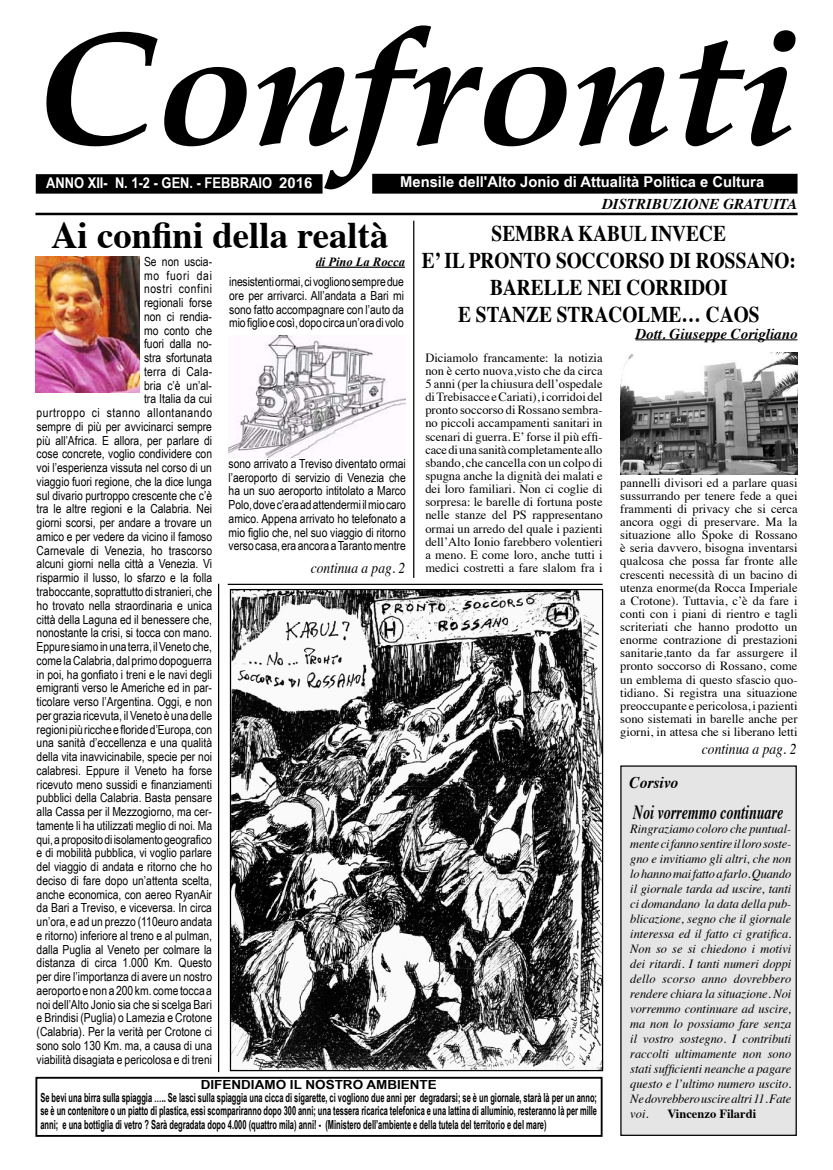
<style>
.page{position:relative;width:833px;height:1170px;background:#fff}
.page>*{position:absolute;margin:0;border:0;box-sizing:border-box;transform-origin:0 0}
.t1{font:italic 700 162.5px "Book Antiqua";letter-spacing:-.01em;color:#000;scale:1.1 1}
.t2{font:700 37.5px "Times";color:#000}
.t3{font:700 22.5px/27px "Times";color:#000;text-align:center;scale:.86 1}
.t4{font:italic 700 20px "Times";color:#000;scale:.7 1}
.t5{font:italic 700 16.25px "Times";color:#000;scale:.95 1}
.t6{font:700 15px "Arial Narrow";color:#fff;scale:1.2 1}
.t7{font:italic 700 15px "Times";color:#000}
.t8{font:italic 15px "Times";color:#000;scale:.9 1}
.t9{font:700 14.75px "Arial Narrow";color:#fff;scale:1.06 1}
.t10{font:700 14.75px "Arial Narrow";color:#fff;scale:1.23 1}
.t11{font:12.5px/13.8px "Arial Narrow";color:#000;text-align:justify}
.t12{font:12.5px/13.1px "Times";color:#000;text-align:justify}
.t13{font:italic 12.5px/15px "Times";letter-spacing:-.01em;color:#000;text-align:justify}
.t14{font:700 12.5px/13.1px "Arial Narrow";color:#000;scale:1.32 1}
.t15{font:700 12.5px "Times";color:#000}
.t16{font:italic 700 12.5px "Times New Roman";color:#000}
</style>
<div class="page">
<div style="left:621px;top:766px;width:175px;height:369px;background:#e5e5e6"></div>
<div style="left:620px;top:765px;width:177px;height:370px;border:1px solid #000"></div>
<div style="left:35px;top:1076px;width:567px;height:60px;border:2px solid #000"></div>
<div style="left:373px;top:175px;width:423px;height:17px;background:#000"></div>
<div style="left:372px;top:174px;width:425px;height:19px;border:2px solid #000"></div>
<div style="left:37px;top:175px;width:284px;height:17px;background:#000"></div>
<div style="left:36px;top:174px;width:286px;height:19px;border:2px solid #000"></div>
<hr style="left:35px;top:213px;width:762px;height:2px;background:#000">
<hr style="left:413px;top:221px;width:1px;height:357px;background:#000">
<hr style="left:316px;top:266px;width:89px;height:2px;background:#000">
<img style="left:35px;top:257px;width:104px;height:135px">
<hr style="left:218px;top:583px;width:1px;height:488px;background:#000">
<hr style="left:228px;top:583px;width:374px;height:2px;background:#000">
<img style="left:229px;top:335px;width:176px;height:122px">
<img style="left:232px;top:591px;width:369px;height:478px">
<hr style="left:635px;top:339px;width:162px;height:1px;background:#000">
<img style="left:620px;top:352px;width:177px;height:122px">
<h1 class="t1" style="left:35px;top:-6px;width:694px">Confronti</h1>
<p class="t9" style="left:46px;top:171px;width:200px">ANNO XII- N. 1-2 - Gen. - Febbraio</p>
<p class="t10" style="left:279px;top:171px;width:28px">2016</p>
<p class="t6" style="left:400px;top:170px;width:305px">Mensile dell'Alto Jonio di Attualità Politica e Cultura</p>
<p class="t7" style="left:602px;top:190px;width:197px">distribuzione gratuita</p>
<h2 class="t2" style="left:51px;top:199px;width:339px">Ai confini della realtà</h2>
<h3 class="t3" style="left:422px;top:217px;width:436px">SEMBRA KABUL INVECE<br>E’ IL PRONTO SOCCORSO DI ROSSANO:<br>BARELLE NEI CORRIDOI<br>E STANZE STRACOLME… CAOS</h3>
<p class="t12" style="left:425px;top:350px;width:179px">Diciamolo francamente: la notizia non è certo nuova,visto che da circa 5 anni (per la chiusura dell’ospedale di Trebisacce e Cariati), i corridoi del pronto soccorso di Rossano sembra&shy;no piccoli accampamenti sanitari in scenari di guerra. E’ forse il più effi&shy;cace di una sanità completamente allo sbando, che cancella con un colpo di spugna anche la dignità dei malati e dei loro familiari. Non ci coglie di sorpresa: le barelle di fortuna poste nelle stanze del PS rappresentano ormai un arredo del quale i pazienti dell’Alto Ionio farebbero volentieri a meno. E come loro, anche tutti i medici costretti a fare slalom fra i</p>
<p class="t11" style="left:37px;top:254px;width:177px;text-align:right">Se non uscia-<br>mo fuori dai<br>nostri confini<br>regionali forse<br>non ci rendia-<br>mo conto che<br>fuori dalla no-<br>stra sfortunata<br>terra di Cala-<br>bria c’è un’al-<br>tra Italia da cui<br>purtroppo ci stanno allontanando sempre di più per avvicinarci sempre più all’Africa. E allora, per parlare di cose concrete, voglio condividere con voi l’esperienza vissuta nel corso di un viaggio fuori regione, che la dice lunga sul divario purtroppo crescente che c’è tra le altre regioni e la Calabria. Nei giorni scorsi, per andare a trovare un amico e per vedere da vicino il famoso Carnevale di Venezia, ho trascorso alcuni giorni nella città a Venezia. Vi risparmio il lusso, lo sfarzo e la folla traboccante, soprattutto di stranieri, che ho trovato nella straordinaria e unica città della Laguna ed il benessere che, nonostante la crisi, si tocca con mano.<br>Eppure siamo in una terra, il Veneto che, come la Calabria, dal primo dopoguerra in poi, ha gonfiato i treni e le navi degli emigranti verso le Americhe ed in par&shy;ticolare verso l’Argentina. Oggi, e non per grazia ricevuta, il Veneto è una delle regioni più ricche e floride d’Europa, con una sanità d’eccellenza e una qualità della vita inavvicinabile, specie per noi calabresi. Eppure il Veneto ha forse ricevuto meno sussidi e finanziamenti pubblici della Calabria. Basta pensare alla Cassa per il Mezzogiorno, ma cer&shy;tamente li ha utilizzati meglio di noi. Ma qui, a proposito di isolamento geografico e di mobilità pubblica, vi voglio parlare del viaggio di andata e ritorno che ho deciso di fare dopo un’attenta scelta, anche economica, con aereo RyanAir da Bari a Treviso, e viceversa. In circa un’ora, e ad un prezzo (110euro andata e ritorno) inferiore al treno e al pulman, dalla Puglia al Veneto per colmare la distanza di circa 1.000 Km. Questo per dire l’importanza di avere un nostro aeroporto e non a 200 km. come tocca a noi dell’Alto Jonio sia che si scelga Bari e Brindisi (Puglia) o Lamezia e Crotone (Calabria). Per la verità per Crotone ci sono solo 130 Km. ma, a causa di una viabilità disagiata e pericolosa e di treni</p>
<p class="t16" style="left:316px;top:253px;width:91px">di Pino La Rocca</p>
<p class="t11" style="left:229px;top:274px;width:176px">inesistenti ormai, ci vogliono sempre due ore per arrivarci. All’andata a Bari mi sono fatto accompagnare con l’auto da mio figlio e così, dopo circa un’ora di volo</p>
<p class="t7" style="left:635px;top:320px;width:164px">Dott. Giuseppe Corigliano</p>
<p class="t11" style="left:229px;top:456px;width:179px">sono arrivato a Treviso diventato ormai l’aeroporto di servizio di Venezia che ha un suo aeroporto intitolato a Marco Polo, dove c’era ad attendermi il mio caro amico. Appena arrivato ho telefonato a mio figlio che, nel suo viaggio di ritorno verso casa, era ancora a Taranto mentre</p>
<p class="t12" style="left:620px;top:474px;width:179px">pannelli divisori ed a parlare quasi sussurrando per tenere fede a quei frammenti di privacy che si cerca ancora oggi di preservare. Ma la situazione allo Spoke di Rossano è seria davvero, bisogna inventarsi qualcosa che possa far fronte alle crescenti necessità di un bacino di utenza enorme(da Rocca Imperiale a Crotone). Tuttavia, c’è da fare i conti con i piani di rientro e tagli scriteriati che hanno prodotto un enorme contrazione di prestazioni sanitarie,tanto da far assurgere il pronto soccorso di Rossano, come un emblema di questo sfascio quo&shy;tidiano. Si registra una situazione preoccupante e pericolosa, i pazienti sono sistemati in barelle anche per giorni, in attesa che si liberano letti</p>
<p class="t8" style="left:311px;top:554px;width:107px">continua a pag. 2</p>
<p class="t8" style="left:702px;top:736px;width:106px">continua a pag. 2</p>
<h3 class="t5" style="left:629px;top:767px;width:53px">Corsivo</h3>
<h3 class="t4" style="left:633px;top:793px;width:216px">Noi vorremmo continuare</h3>
<p class="t13" style="left:630px;top:820px;width:163px">Ringraziamo coloro che puntual&shy;mente ci fanno sentire il loro soste&shy;gno e invitiamo gli altri, che non lo hanno mai fatto a farlo. Quando il giornale tarda ad uscire, tanti ci domandano la data della pub&shy;blicazione, segno che il giornale interessa ed il fatto ci gratifica.<br>Non so se si chiedono i motivi dei ritardi. I tanti numeri doppi dello scorso anno dovrebbero rendere chiara la situazione. Noi vorremmo continuare ad uscire, ma non lo possiamo fare senza il vostro sostegno. I contributi raccolti ultimamente non sono stati sufficienti neanche a pagare questo e l’ultimo numero uscito.<br>Ne dovrebbero uscire altri 11. Fate voi.</p>
<p class="t14" style="left:40px;top:1077px;width:423px;text-indent:249px">il nostro ambiente<br>Se bevi una birra sulla spiaggia ….. Se lasci sulla spiaggia una cicca di sigarette, ci vogliono due anni per degradarsi; se è un giornale, starà là per un anno; se è un contenitore o un piatto di plastica, essi scompariranno dopo 300 anni; una tessera ricarica telefonica e una lattina di alluminio, resteranno là per mille anni; e una bottiglia di vetro ? Sarà degradata dopo 4.000 (quattro mila) anni! - (Ministero dell’ambiente e della tutela del territorio e del mare)</p>
<p class="t14" style="left:201px;top:1077px;width:31px">Difendiamo</p>
<p class="t15" style="left:667px;top:1102px;width:90px">Vincenzo Filardi</p>
</div>
